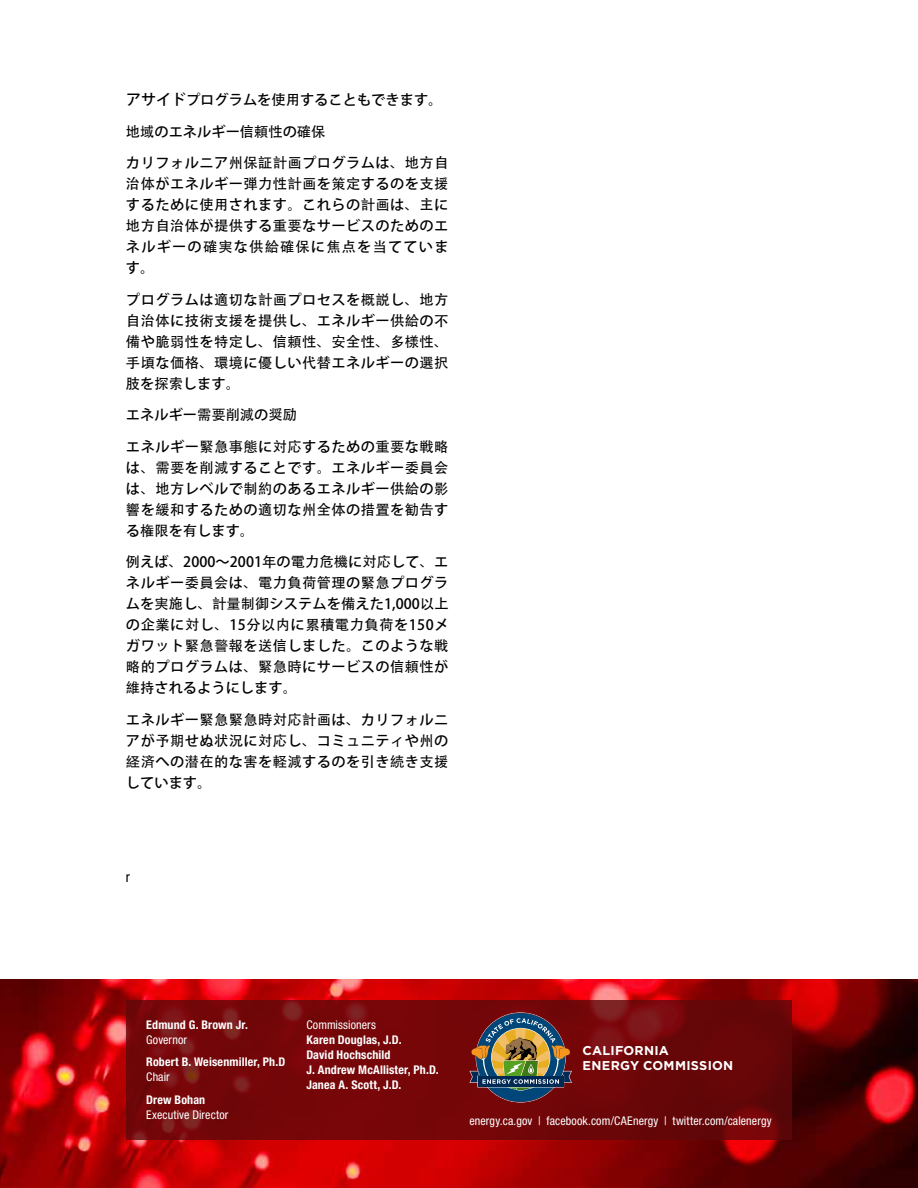
<style>
.page{position:relative;width:918px;height:1188px;background:#fff}
.page>*{position:absolute;margin:0;border:0;box-sizing:border-box;transform-origin:0 0}
.t1{font:14.25px/21px "Adobe Heiti Std";letter-spacing:.03em;color:#000;text-align:justify}
.t2{font:14.25px "Adobe Heiti Std";color:#000}
.t3{font:condensed 14.25px "Helvetica Neue LT Std";color:#000}
.t4{font:700 12.75px/15.3px "Gotham HTF";letter-spacing:.02em;color:#fff}
.t5{font:700 condensed 12px/15px "Helvetica Neue LT Std";letter-spacing:.015em;color:#fff}
.t6{font:condensed 12px "Helvetica Neue LT Std";letter-spacing:.01em;color:#fff}
.s1{font-size:15px}
</style>
<div class="page">
<img style="left:0;top:980px;width:918px;height:208px">
<svg style="left:126px;top:1000px;width:665px;height:140px;background:#710709"></svg>
<svg style="left:470px;top:1012px;width:102px;height:90px;background:#66554c"></svg>
<p class="t2" style="left:126px;top:91px;width:318px"><span class="s1">アサイド</span>プログラムを使用することもできます。</p>
<p class="t2" style="left:126px;top:123px;width:201px">地域のエネルギー信頼性の確保</p>
<p class="t1" style="left:126px;top:153px;width:324px">カリフォルニア州保証計画プログラムは、地方自治体がエネルギー弾力性計画を策定するのを支援するために使用されます。これらの計画は、主に地方自治体が提供する重要なサービスのためのエネルギーの確実な供給確保に焦点を当てています。</p>
<p class="t1" style="left:126px;top:289px;width:324px">プログラムは適切な計画プロセスを概説し、地方自治体に技術支援を提供し、エネルギー供給の不備や脆弱性を特定し、信頼性、安全性、多様性、手頃な価格、環境に優しい代替エネルギーの選択肢を探索します。</p>
<p class="t2" style="left:126px;top:406px;width:172px">エネルギー需要削減の奨励</p>
<p class="t1" style="left:126px;top:436px;width:324px">エネルギー緊急事態に対応するための重要な戦略は、需要を削減することです。エネルギー委員会は、地方レベルで制約のあるエネルギー供給の影響を緩和するための適切な州全体の措置を勧告する権限を有します。</p>
<p class="t1" style="left:126px;top:552px;width:324px">例えば、2000〜2001年の電力危機に対応して、エネルギー委員会は、電力負荷管理の緊急プログラムを実施し、計量制御システムを備えた1,000以上の企業に対し、15分以内に累積電力負荷を150メガワット緊急警報を送信しました。このような戦略的プログラムは、緊急時にサービスの信頼性が維持されるようにします。</p>
<p class="t1" style="left:126px;top:709px;width:324px">エネルギー緊急緊急時対応計画は、カリフォルニアが予期せぬ状況に対応し、コミュニティや州の経済への潜在的な害を軽減するのを引き続き支援しています。</p>
<p class="t3" style="left:126px;top:869px;width:6px">r</p>
<p class="t5" style="left:146px;top:1017px;width:103px">Edmund G. Brown Jr.</p>
<p class="t6" style="left:146px;top:1032px;width:42px">Governor</p>
<p class="t5" style="left:146px;top:1054px;width:141px">Robert B. Weisenmiller, Ph.D</p>
<p class="t6" style="left:146px;top:1070px;width:25px">Chair</p>
<p class="t5" style="left:146px;top:1092px;width:61px">Drew Bohan</p>
<p class="t6" style="left:146px;top:1107px;width:84px">Executive Director</p>
<p class="t6" style="left:306px;top:1017px;width:71px">Commissioners</p>
<p class="t5" style="left:306px;top:1032px;width:134px">Karen Douglas, J.D.<br>David Hochschild<br>J. Andrew McAllister, Ph.D.<br>Janea A. Scott, J.D.</p>
<p class="t4" style="left:583px;top:1042px;width:152px">CALIFORNIA<br>ENERGY COMMISSION</p>
<p class="t6" style="left:470px;top:1113px;width:304px">energy.ca.gov | facebook.com/CAEnergy | twitter.com/calenergy</p>
</div>
